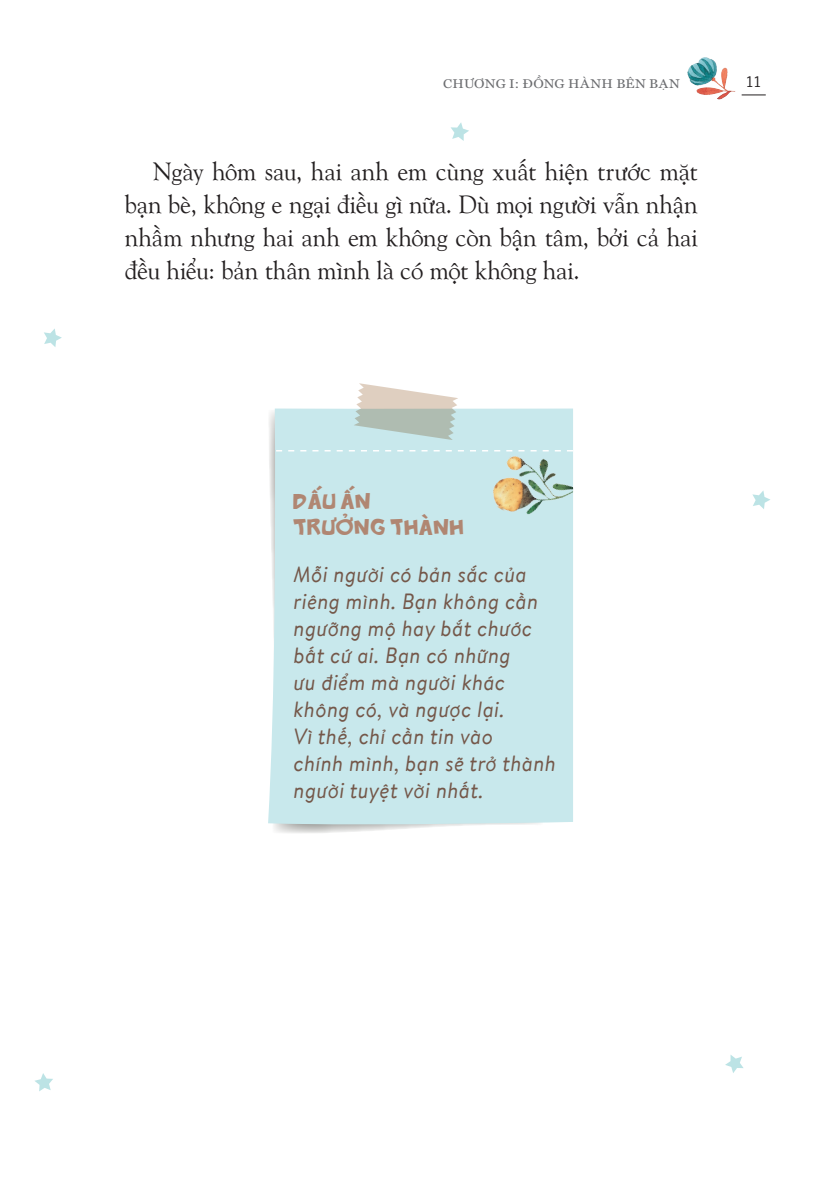
<style>
.page{position:relative;width:834px;height:1185px;background:#fff}
.page>*{position:absolute;margin:0;border:0;box-sizing:border-box;transform-origin:0 0}
.noi_dung_truong_than{font:25px/33px "UVN Giong Song";letter-spacing:-.005em;color:#231f20;text-align:justify}
.Chia_khoa_thanh_cong{font:italic 22px/27px "Brandon Text";letter-spacing:.01em;color:#745749}
.Chia_khoa_thanh_cong-2{font:15px/26px "Badonk a donk VN";color:#b08672}
.t1{font:14px "Euphemia CAS";color:#231f20}
.t2{font:12.6px "SVN Georgia";letter-spacing:.02em;color:#6c6d70;scale:1.11 1}
</style>
<div class="page">
<svg style="left:741px;top:95px;width:24px;height:1px"></svg>
<img style="left:687px;top:57px;width:49px;height:43px">
<svg style="left:451px;top:123px;width:18px;height:18px"></svg>
<svg style="left:44px;top:328px;width:18px;height:19px"></svg>
<svg style="left:752px;top:490px;width:18px;height:19px"></svg>
<svg style="left:35px;top:1073px;width:18px;height:18px"></svg>
<svg style="left:725px;top:1055px;width:18px;height:18px"></svg>
<svg style="left:274px;top:826px;width:170px;height:7px"></svg>
<div style="left:268px;top:408px;width:305px;height:418px;background:#c8e8ec"></div>
<svg style="left:276px;top:450px;width:210px;height:1px"></svg>
<svg style="left:353px;top:383px;width:105px;height:57px"></svg>
<img style="left:486px;top:450px;width:87px;height:77px">
<p class="t2" style="left:443px;top:75px;width:215px">CHƯƠNG I: ĐỒNG HÀNH BÊN BẠN</p>
<p class="t1" style="left:745px;top:72px;width:18px">11</p>
<p class="noi_dung_truong_than" style="left:125px;top:153px;width:574px;text-indent:28px">Ngày hôm sau, hai anh em cùng xuất hiện trước mặt bạn bè, không e ngại điều gì nữa. Dù mọi người vẫn nhận nhầm nhưng hai anh em không còn bận tâm, bởi cả hai đều hiểu: bản thân mình là có một không hai.</p>
<p class="Chia_khoa_thanh_cong-2" style="left:293px;top:491px;width:172px">DẤU ẤN<br>TRƯỞNG THÀNH</p>
<p class="Chia_khoa_thanh_cong" style="left:293px;top:560px;width:264px">Mỗi người có bản sắc của riêng mình. Bạn không cần ngưỡng mộ hay bắt chước bất cứ ai. Bạn có những<br>ưu điểm mà người khác không có, và ngược lại.<br>Vì thế, chỉ cần tin vào<br>chính mình, bạn sẽ trở thành người tuyệt vời nhất.</p>
</div>
